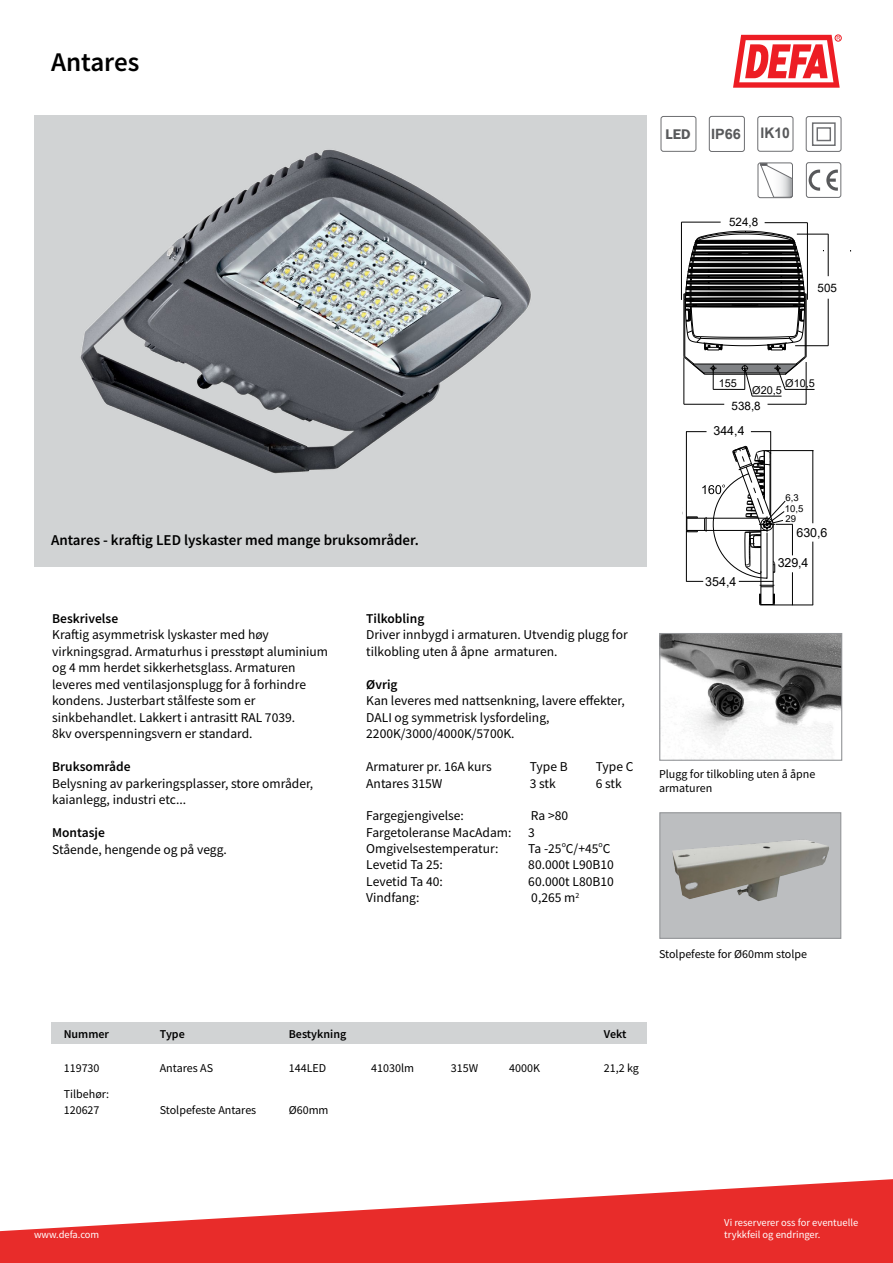
<style>
.page{position:relative;width:893px;height:1263px;background:#fff}
.page>*{position:absolute;margin:0;border:0;box-sizing:border-box;transform-origin:0 0}
.t1{font:600 27px "Source Sans Pro";color:#000}
.t2{font:600 15px "Source Sans Pro";color:#000}
.t3{font:700 14.55px "Arial";color:#58595b;scale:.95 1}
.t4{font:700 14.25px "Arial";color:#58595b}
.t5{font:600 14.1px "ITC Franklin Gothic Std";color:#58595b}
.t6{font:13.5px/16.5px "Source Sans Pro";color:#000}
.t7{font:600 13.5px "Source Sans Pro";color:#000}
.t8{font:12.45px "Arial";letter-spacing:-.005em;color:#000}
.t9{font:12px/14.4px "Source Sans Pro";color:#000}
.t10{font:600 12px "Source Sans Pro";color:#000}
.t11{font:11.7px "Arial";color:#000}
.t12{font:10.8px "Arial";color:#000}
.t13{font:10.5px "Source Sans Pro";color:#fff}
.t14{font:9.6px/11.2px "Arial";color:#000}
</style>
<div class="page">
<div style="left:34px;top:116px;width:612px;height:451px;background:#d1d3d4"></div>
<svg style="left:733px;top:35px;width:108px;height:53px"></svg>
<svg style="left:0;top:1179px;width:893px;height:84px;fill:#e82c2a"></svg>
<div style="left:659px;top:812px;width:182px;height:127px;background:#bcbec0;border:1px solid #939598"></div>
<div style="left:51px;top:1022px;width:595px;height:21px;background:#d1d3d4"></div>
<hr style="left:806px;top:362px;width:1px;height:42px;background:#000">
<hr style="left:681px;top:222px;width:1px;height:78px;background:#000">
<hr style="left:807px;top:223px;width:1px;height:77px;background:#000">
<hr style="left:795px;top:345px;width:33px;height:1px;background:#000">
<hr style="left:797px;top:234px;width:31px;height:1px;background:#000">
<hr style="left:684px;top:404px;width:40px;height:1px;background:#000">
<hr style="left:828px;top:234px;width:1px;height:42px;background:#000">
<hr style="left:765px;top:222px;width:42px;height:1px;background:#000">
<hr style="left:828px;top:299px;width:1px;height:47px;background:#000">
<hr style="left:681px;top:222px;width:40px;height:1px;background:#000">
<hr style="left:767px;top:404px;width:39px;height:1px;background:#000">
<hr style="left:684px;top:357px;width:1px;height:47px;background:#000">
<svg style="left:684px;top:231px;width:130px;height:166px"></svg>
<hr style="left:713px;top:389px;width:32px;height:1px;background:#000">
<img style="left:80px;top:149px;width:451px;height:325px">
<hr style="left:774px;top:605px;width:39px;height:1px;background:#010101">
<hr style="left:686px;top:432px;width:1px;height:86px;background:#010101">
<hr style="left:765px;top:450px;width:48px;height:1px;background:#010101">
<hr style="left:761px;top:524px;width:1px;height:81px;background:#010101">
<svg style="left:751px;top:431px;width:19px;height:1px"></svg>
<hr style="left:770px;top:431px;width:1px;height:85px;background:#010101">
<hr style="left:773px;top:524px;width:1px;height:81px;background:#010101">
<hr style="left:812px;top:542px;width:1px;height:63px;background:#010101">
<svg style="left:759px;top:594px;width:16px;height:12px"></svg>
<svg style="left:686px;top:431px;width:20px;height:1px"></svg>
<hr style="left:812px;top:451px;width:1px;height:72px;background:#010101">
<hr style="left:792px;top:572px;width:1px;height:33px;background:#010101">
<svg style="left:686px;top:446px;width:107px;height:141px"></svg>
<img style="left:661px;top:635px;width:179px;height:124px">
<div style="left:659px;top:633px;width:183px;height:128px;border:1px solid #939598"></div>
<div style="left:660px;top:116px;width:36px;height:36px;border:1px solid #6d6e71;border-radius:2px"></div>
<div style="left:709px;top:116px;width:36px;height:36px;border:1px solid #6d6e71;border-radius:2px"></div>
<div style="left:806px;top:116px;width:35px;height:36px;border:1px solid #6d6e71;border-radius:2px"></div>
<div style="left:812px;top:122px;width:24px;height:24px;border:1px solid #6d6e71"></div>
<div style="left:816px;top:127px;width:15px;height:14px;border:1px solid #6d6e71"></div>
<div style="left:757px;top:116px;width:36px;height:36px;border:1px solid #6d6e71;border-radius:2px"></div>
<div style="left:757px;top:162px;width:36px;height:36px;border:1px solid #6d6e71;border-radius:2px"></div>
<svg style="left:761px;top:163px;width:32px;height:35px"></svg>
<div style="left:806px;top:162px;width:35px;height:36px;border:1px solid #6d6e71;border-radius:2px"></div>
<svg style="left:809px;top:170px;width:29px;height:21px"></svg>
<img style="left:672px;top:840px;width:157px;height:61px">
<p class="t1" style="left:51px;top:45px;width:90px">Antares</p>
<p class="t5" style="left:665px;top:126px;width:27px">LED</p>
<p class="t4" style="left:711px;top:124px;width:31px">IP66</p>
<p class="t3" style="left:761px;top:123px;width:32px">IK10</p>
<p class="t11" style="left:729px;top:214px;width:31px">524,8</p>
<p class="t11" style="left:818px;top:280px;width:21px">505</p>
<p class="t2" style="left:51px;top:530px;width:369px">Antares - kraftig LED lyskaster med mange bruksområder.</p>
<p class="t7" style="left:52px;top:609px;width:68px">Beskrivelse</p>
<p class="t6" style="left:52px;top:627px;width:218px">Kraftig asymmetrisk lyskaster med høy</p>
<p class="t6" style="left:52px;top:643px;width:277px">virkningsgrad. Armaturhus i presstøpt aluminium og 4 mm herdet sikkerhetsglass. Armaturen leveres med ventilasjonsplugg for å forhindre kondens. Justerbart stålfeste som er</p>
<p class="t6" style="left:52px;top:709px;width:244px">sinkbehandlet. Lakkert i antrasitt RAL 7039.</p>
<p class="t6" style="left:52px;top:726px;width:202px">8kv overspenningsvern er standard.</p>
<p class="t7" style="left:52px;top:758px;width:80px">Bruksområde</p>
<p class="t6" style="left:52px;top:775px;width:263px">Belysning av parkeringsplasser, store områder, kaianlegg, industri etc...</p>
<p class="t7" style="left:52px;top:824px;width:54px">Montasje</p>
<p class="t6" style="left:52px;top:841px;width:176px">Stående, hengende og på vegg.</p>
<p class="t7" style="left:366px;top:609px;width:60px">Tilkobling</p>
<p class="t6" style="left:366px;top:627px;width:263px">Driver innbygd i armaturen. Utvendig plugg for tilkobling uten å åpne armaturen.</p>
<p class="t7" style="left:366px;top:675px;width:33px">Øvrig</p>
<p class="t6" style="left:366px;top:693px;width:260px">Kan leveres med nattsenkning, lavere effekter,<br>DALI og symmetrisk lysfordeling,</p>
<p class="t6" style="left:366px;top:726px;width:150px">2200K/3000/4000K/5700K.</p>
<p class="t6" style="left:366px;top:759px;width:127px">Armaturer pr. 16A kurs</p>
<p class="t6" style="left:530px;top:759px;width:39px">Type B</p>
<p class="t6" style="left:596px;top:759px;width:39px">Type C</p>
<p class="t6" style="left:366px;top:775px;width:78px">Antares 315W</p>
<p class="t6" style="left:530px;top:775px;width:28px">3 stk</p>
<p class="t6" style="left:596px;top:775px;width:28px">6 stk</p>
<p class="t6" style="left:366px;top:807px;width:99px">Fargegjengivelse:</p>
<p class="t6" style="left:531px;top:807px;width:39px">Ra &gt;80</p>
<p class="t6" style="left:366px;top:824px;width:170px">Fargetoleranse MacAdam: 3</p>
<p class="t6" style="left:366px;top:840px;width:134px">Omgivelsestemperatur:</p>
<p class="t6" style="left:528px;top:840px;width:84px">Ta -25<sup>o</sup>C/+45<sup>o</sup>C</p>
<p class="t6" style="left:366px;top:856px;width:78px">Levetid Ta 25:</p>
<p class="t6" style="left:528px;top:856px;width:87px">80.000t L90B10</p>
<p class="t6" style="left:366px;top:873px;width:78px">Levetid Ta 40:</p>
<p class="t6" style="left:528px;top:873px;width:87px">60.000t L80B10</p>
<p class="t6" style="left:366px;top:889px;width:55px">Vindfang:</p>
<p class="t6" style="left:531px;top:889px;width:50px">0,265 m<sup>2</sup></p>
<p class="t12" style="left:719px;top:376px;width:20px">155</p>
<p class="t12" style="left:785px;top:376px;width:31px">Ø10,5</p>
<p class="t12" style="left:752px;top:383px;width:31px">Ø20,5</p>
<p class="t11" style="left:732px;top:397px;width:31px">538,8</p>
<p class="t8" style="left:713px;top:422px;width:33px">344,4</p>
<p class="t8" style="left:705px;top:573px;width:33px">354,4</p>
<p class="t14" style="left:785px;top:492px;width:20px">6,3<br>10,5</p>
<p class="t14" style="left:785px;top:513px;width:12px">29</p>
<p class="t8" style="left:797px;top:524px;width:32px">630,6</p>
<p class="t8" style="left:778px;top:554px;width:32px">329,4</p>
<p class="t9" style="left:659px;top:767px;width:158px">Plugg for tilkobling uten å åpne armaturen</p>
<p class="t9" style="left:659px;top:946px;width:150px">Stolpefeste for Ø60mm stolpe</p>
<p class="t10" style="left:64px;top:1026px;width:47px">Nummer</p>
<p class="t10" style="left:160px;top:1026px;width:27px">Type</p>
<p class="t10" style="left:289px;top:1026px;width:59px">Bestykning</p>
<p class="t10" style="left:604px;top:1026px;width:24px">Vekt</p>
<p class="t9" style="left:64px;top:1061px;width:37px">119730</p>
<p class="t9" style="left:160px;top:1061px;width:55px">Antares AS</p>
<p class="t9" style="left:289px;top:1061px;width:39px">144LED</p>
<p class="t9" style="left:371px;top:1061px;width:44px">41030lm</p>
<p class="t9" style="left:451px;top:1061px;width:29px">315W</p>
<p class="t9" style="left:509px;top:1061px;width:32px">4000K</p>
<p class="t9" style="left:604px;top:1061px;width:37px">21,2 kg</p>
<p class="t9" style="left:64px;top:1086px;width:47px">Tilbehør:</p>
<p class="t9" style="left:64px;top:1103px;width:37px">120627</p>
<p class="t9" style="left:160px;top:1103px;width:98px">Stolpefeste Antares</p>
<p class="t9" style="left:289px;top:1103px;width:41px">Ø60mm</p>
<p class="t13" style="left:724px;top:1215px;width:135px">Vi reserverer oss for eventuelle</p>
<p class="t13" style="left:34px;top:1228px;width:67px">www.defa.com</p>
<p class="t13" style="left:724px;top:1228px;width:98px">trykkfeil og endringer.</p>
</div>
